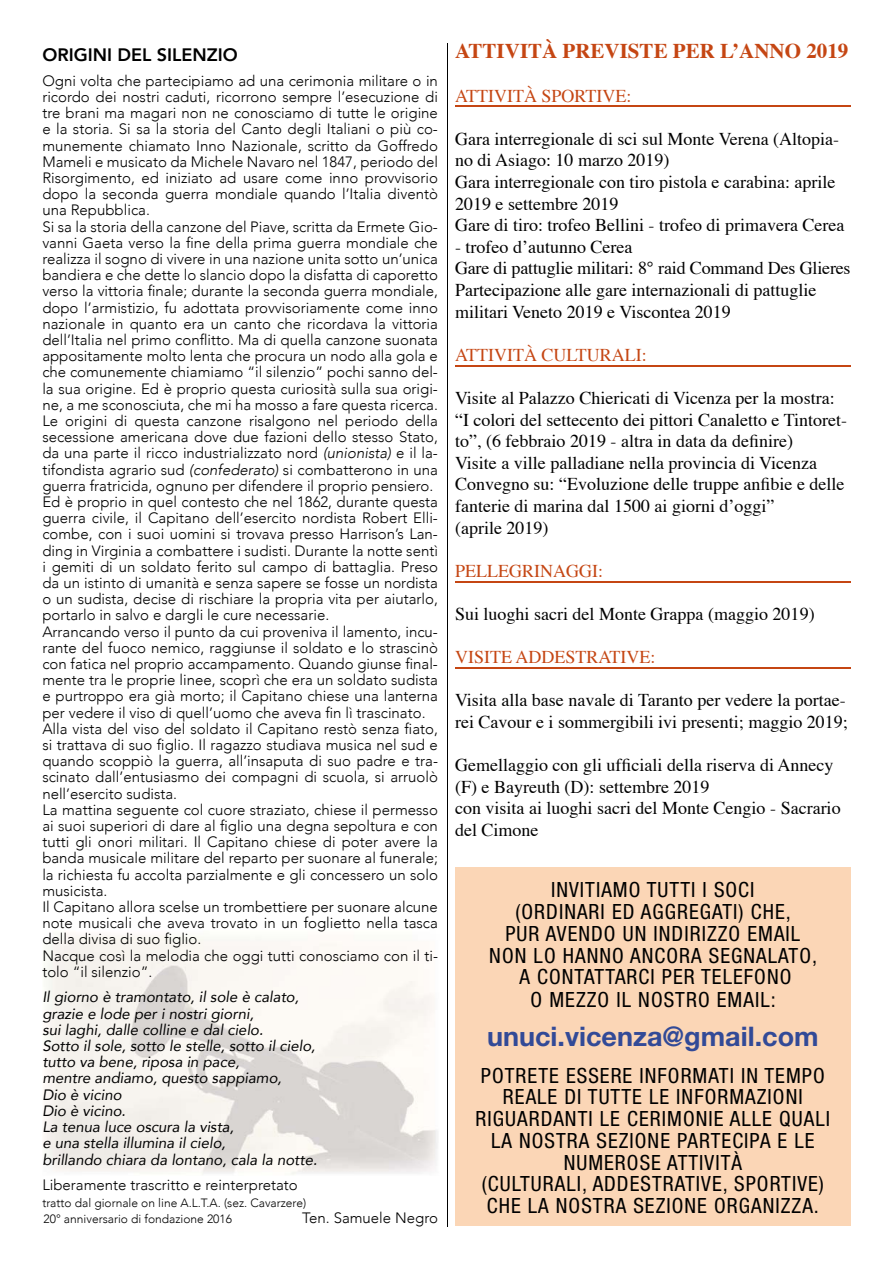
<style>
.page{position:relative;width:893px;height:1263px;background:#fff}
.page>*{position:absolute;margin:0;border:0;box-sizing:border-box;transform-origin:0 0}
.t1{font:700 27px "Helvetica Neue";color:#324a97}
.t2{font:condensed 21px/21.8px "Helvetica Neue";letter-spacing:.05em;color:#000;text-align:center}
.t3{font:700 21px "Times";color:#c54613}
.t4{font:18px/21.6px "Times";color:#000}
.t5{font:18px "Times";color:#c54613}
.t6{font:800 18px "Avenir";color:#000}
.t7{font:300 15px/16.2px "Avenir";color:#000}
.t8{font:italic 15px/16.2px "Avenir";color:#000}
.t9{font:300 12px/16.5px "Avenir";color:#000}
.s1{font-style:italic}
</style>
<div class="page">
<img style="left:44px;top:935px;width:394px;height:240px">
<div style="left:455px;top:867px;width:395px;height:359px;background:#fbd6b6"></div>
<hr style="left:455px;top:106px;width:395px;height:1px;background:#c54613">
<hr style="left:455px;top:365px;width:395px;height:1px;background:#c54613">
<hr style="left:455px;top:581px;width:395px;height:1px;background:#c54613">
<hr style="left:455px;top:667px;width:395px;height:1px;background:#c54613">
<hr style="left:447px;top:43px;width:1px;height:1183px;background:#000">
<p class="t6" style="left:42px;top:43px;width:197px">ORIGINI DEL SILENZIO</p>
<p class="t7" style="left:42px;top:73px;width:397px">Ogni volta che partecipiamo ad una cerimonia militare o in ricordo dei nostri caduti, ricorrono sempre l’esecuzione di tre brani ma magari non ne conosciamo di tutte le origine e la storia. Si sa la storia del Canto degli Italiani o più co&shy;munemente chiamato Inno Nazionale, scritto da Goffredo Mameli e musicato da Michele Navaro nel 1847, periodo del Risorgimento, ed iniziato ad usare come inno provvisorio dopo la seconda guerra mondiale quando l’Italia diventò una Repubblica.<br>Si sa la storia della canzone del Piave, scritta da Ermete Gio&shy;vanni Gaeta verso la fine della prima guerra mondiale che realizza il sogno di vivere in una nazione unita sotto un’unica bandiera e che dette lo slancio dopo la disfatta di caporetto verso la vittoria finale; durante la seconda guerra mondiale, dopo l’armistizio, fu adottata provvisoriamente come inno nazionale in quanto era un canto che ricordava la vittoria dell’Italia nel primo conflitto. Ma di quella canzone suonata appositamente molto lenta che procura un nodo alla gola e che comunemente chiamiamo “il silenzio” pochi sanno del&shy;la sua origine. Ed è proprio questa curiosità sulla sua origi&shy;ne, a me sconosciuta, che mi ha mosso a fare questa ricerca.<br>Le origini di questa canzone risalgono nel periodo della secessione americana dove due fazioni dello stesso Stato, da una parte il ricco industrializzato nord <span class="s1">(unionista)</span> e il la&shy;tifondista agrario sud <span class="s1">(confederato)</span> si combatterono in una guerra fratricida, ognuno per difendere il proprio pensiero.<br>Ed è proprio in quel contesto che nel 1862, durante questa guerra civile, il Capitano dell’esercito nordista Robert Elli&shy;combe, con i suoi uomini si trovava presso Harrison’s Lan&shy;ding in Virginia a combattere i sudisti. Durante la notte sentì i gemiti di un soldato ferito sul campo di battaglia. Preso da un istinto di umanità e senza sapere se fosse un nordista o un sudista, decise di rischiare la propria vita per aiutarlo, portarlo in salvo e dargli le cure necessarie.<br>Arrancando verso il punto da cui proveniva il lamento, incu&shy;rante del fuoco nemico, raggiunse il soldato e lo strascinò con fatica nel proprio accampamento. Quando giunse final&shy;mente tra le proprie linee, scoprì che era un soldato sudista e purtroppo era già morto; il Capitano chiese una lanterna per vedere il viso di quell’uomo che aveva fin lì trascinato.<br>Alla vista del viso del soldato il Capitano restò senza fiato, si trattava di suo figlio. Il ragazzo studiava musica nel sud e quando scoppiò la guerra, all’insaputa di suo padre e tra&shy;scinato dall’entusiasmo dei compagni di scuola, si arruolò nell’esercito sudista.<br>La mattina seguente col cuore straziato, chiese il permesso ai suoi superiori di dare al figlio una degna sepoltura e con tutti gli onori militari. Il Capitano chiese di poter avere la banda musicale militare del reparto per suonare al funerale; la richiesta fu accolta parzialmente e gli concessero un solo musicista.<br>Il Capitano allora scelse un trombettiere per suonare alcune note musicali che aveva trovato in un foglietto nella tasca della divisa di suo figlio.<br>Nacque così la melodia che oggi tutti conosciamo con il ti&shy;tolo “il silenzio”.</p>
<p class="t8" style="left:42px;top:989px;width:276px">Il giorno è tramontato, il sole è calato, grazie e lode per i nostri giorni,<br>sui laghi, dalle colline e dal cielo.<br>Sotto il sole, sotto le stelle, sotto il cielo, tutto va bene, riposa in pace,<br>mentre andiamo, questo sappiamo,<br>Dio è vicino<br>Dio è vicino.<br>La tenua luce oscura la vista,<br>e una stella illumina il cielo,<br>brillando chiara da lontano, cala la notte.</p>
<p class="t7" style="left:42px;top:1177px;width:257px">Liberamente trascritto e reinterpretato</p>
<p class="t9" style="left:42px;top:1195px;width:265px">tratto dal giornale on line A.L.T.A. (sez. Cavarzere)<br>20° anniversario di fondazione 2016</p>
<p class="t7" style="left:302px;top:1210px;width:137px">Ten. Samuele Negro</p>
<h2 class="t3" style="left:455px;top:43px;width:395px">ATTIVITÀ PREVISTE PER L’ANNO 2019</h2>
<p class="t5" style="left:455px;top:88px;width:178px">ATTIVITÀ SPORTIVE:</p>
<p class="t4" style="left:455px;top:129px;width:391px">Gara interregionale di sci sul Monte Verena (Altopia&shy;no di Asiago: 10 marzo 2019)<br>Gara interregionale con tiro pistola e carabina: aprile 2019 e settembre 2019<br>Gare di tiro: trofeo Bellini - trofeo di primavera Cerea</p>
<p class="t4" style="left:455px;top:237px;width:397px">- trofeo dʼautunno Cerea<br>Gare di pattuglie militari: 8° raid Command Des Glieres Partecipazione alle gare internazionali di pattuglie militari Veneto 2019 e Viscontea 2019</p>
<p class="t5" style="left:455px;top:347px;width:193px">ATTIVITÀ CULTURALI:</p>
<p class="t4" style="left:455px;top:389px;width:393px">Visite al Palazzo Chiericati di Vicenza per la mostra: “I colori del settecento dei pittori Canaletto e Tintoret&shy;to”, (6 febbraio 2019 - altra in data da definire)<br>Visite a ville palladiane nella provincia di Vicenza Convegno su: “Evoluzione delle truppe anfibie e delle fanterie di marina dal 1500 ai giorni dʼoggi”<br>(aprile 2019)</p>
<p class="t5" style="left:455px;top:563px;width:149px">PELLEGRINAGGI:</p>
<p class="t4" style="left:455px;top:605px;width:361px">Sui luoghi sacri del Monte Grappa (maggio 2019)</p>
<p class="t5" style="left:455px;top:650px;width:202px">VISITE ADDESTRATIVE:</p>
<p class="t4" style="left:455px;top:691px;width:394px">Visita alla base navale di Taranto per vedere la portae&shy;rei Cavour e i sommergibili ivi presenti; maggio 2019;</p>
<p class="t4" style="left:455px;top:756px;width:387px">Gemellaggio con gli ufficiali della riserva di Annecy (F) e Bayreuth (D): settembre 2019<br>con visita ai luoghi sacri del Monte Cengio - Sacrario del Cimone</p>
<h2 class="t2" style="left:489px;top:881px;width:329px">INVITIAMO TUTTI I SOCI<br>(ORDINARI ED AGGREGATI) CHE,<br>PUR AVENDO UN INDIRIZZO EMAIL<br>NON LO HANNO ANCORA SEGNALATO,<br>A CONTATTARCI PER TELEFONO<br>O MEZZO IL NOSTRO EMAIL:</h2>
<h1 class="t1" style="left:487px;top:1027px;width:333px">unuci.vicenza@gmail.com</h1>
<h2 class="t2" style="left:475px;top:1066px;width:356px">POTRETE ESSERE INFORMATI IN TEMPO<br>REALE DI TUTTE LE INFORMAZIONI<br>RIGUARDANTI LE CERIMONIE ALLE QUALI<br>LA NOSTRA SEZIONE PARTECIPA E LE<br>NUMEROSE ATTIVITÀ<br>(CULTURALI, ADDESTRATIVE, SPORTIVE)<br>CHE LA NOSTRA SEZIONE ORGANIZZA.</h2>
</div>
